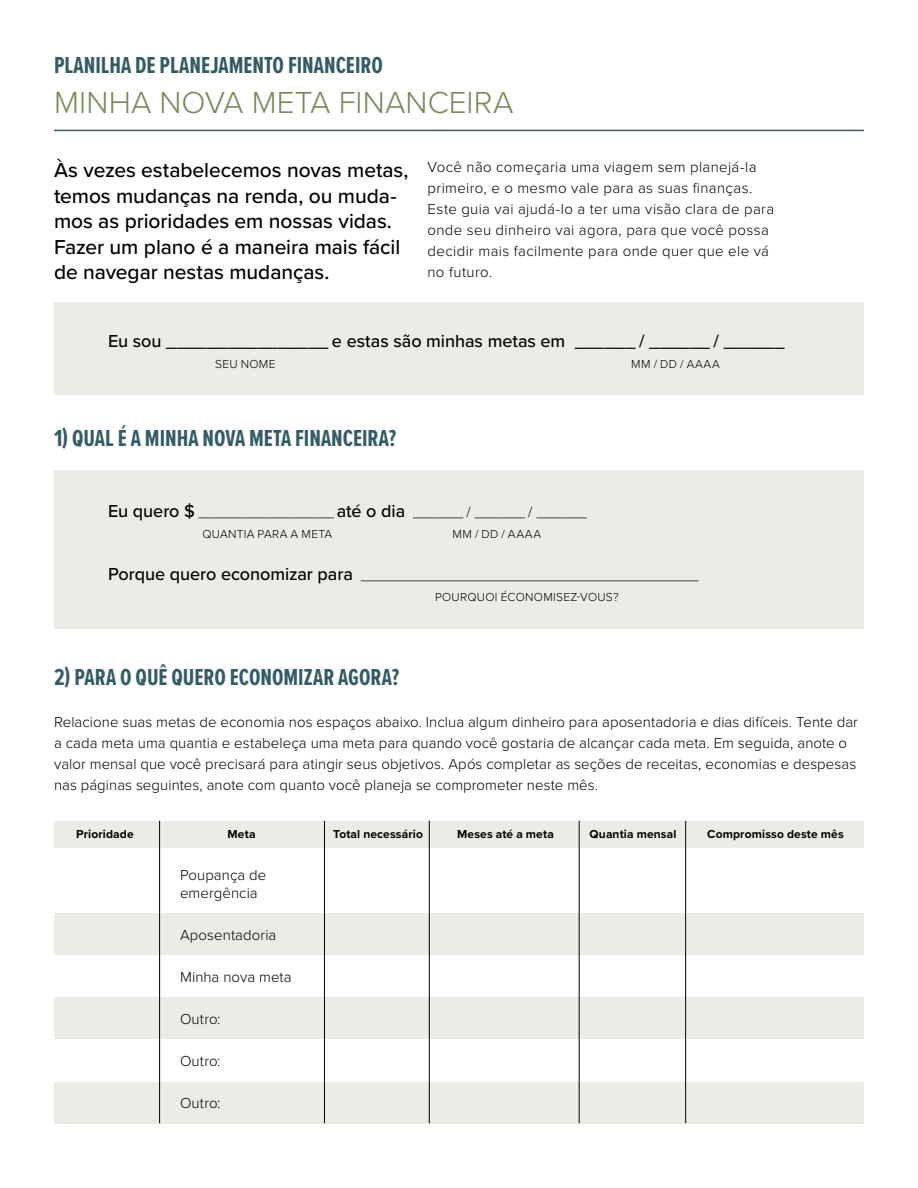
<style>
.page{position:relative;width:918px;height:1188px;background:#fff}
.page>*{position:absolute;margin:0;border:0;box-sizing:border-box;transform-origin:0 0}
.t1{font:300 31.5px "Proxima Nova";letter-spacing:.005em;color:#768a57}
.t2{font:700 24px "Proxima Nova Ex Cn";color:#335c67}
.t3{font:500 21px/25.5px "Proxima Nova";letter-spacing:-.005em;color:#000}
.t4{font:500 18px "Proxima Nova";letter-spacing:-.005em;color:#000}
.t5{font:300 15px/21px "Proxima Nova";letter-spacing:.005em;color:#000}
.t6{font:300 15px/21px "Proxima Nova";letter-spacing:.025em;color:#000}
.t7{font:700 12px "Proxima Nova";letter-spacing:.015em;color:#000}
.t8{font:300 12px "Proxima Nova";letter-spacing:.025em;color:#000}
.s1{font-weight:500;font-size:18px}
</style>
<div class="page">
<div style="left:54px;top:302px;width:810px;height:92px;background:#eaede5"></div>
<div style="left:54px;top:470px;width:810px;height:159px;background:#eaede5"></div>
<div style="left:54px;top:821px;width:810px;height:27px;background:#eaede5"></div>
<div style="left:54px;top:914px;width:810px;height:41px;background:#eaede5"></div>
<div style="left:54px;top:998px;width:810px;height:41px;background:#eaede5"></div>
<div style="left:54px;top:1082px;width:810px;height:41px;background:#eaede5"></div>
<hr style="left:54px;top:130px;width:810px;height:1px;background:#335c67">
<hr style="left:159px;top:821px;width:1px;height:302px;background:#000">
<hr style="left:324px;top:821px;width:1px;height:302px;background:#000">
<hr style="left:429px;top:821px;width:1px;height:302px;background:#000">
<hr style="left:579px;top:821px;width:1px;height:302px;background:#000">
<hr style="left:685px;top:821px;width:1px;height:302px;background:#000">
<h2 class="t2" style="left:54px;top:48px;width:330px">PLANILHA DE PLANEJAMENTO FINANCEIRO</h2>
<h1 class="t1" style="left:54px;top:79px;width:461px">MINHA NOVA META FINANCEIRA</h1>
<h3 class="t3" style="left:54px;top:157px;width:356px">Às vezes estabelecemos novas metas, temos mudanças na renda, ou muda&shy;mos as prioridades em nossas vidas.<br>Fazer um plano é a maneira mais fácil de navegar nestas mudanças.</h3>
<p class="t6" style="left:428px;top:156px;width:348px">Você não começaria uma viagem sem planejá-la primeiro, e o mesmo vale para as suas finanças.<br>Este guia vai ajudá-lo a ter uma visão clara de para onde seu dinheiro vai agora, para que você possa decidir mais facilmente para onde quer que ele vá no futuro.</p>
<p class="t4" style="left:108px;top:328px;width:678px">Eu sou ________________ e estas são minhas metas em ______ / ______ / ______</p>
<p class="t8" style="left:215px;top:355px;width:62px">SEU NOME</p>
<p class="t8" style="left:631px;top:355px;width:90px">MM / DD / AAAA</p>
<h2 class="t2" style="left:54px;top:421px;width:344px">1) QUAL É A MINHA NOVA META FINANCEIRA?</h2>
<p class="t5" style="left:108px;top:500px;width:481px"><span class="s1">Eu quero $</span> ________________ <span class="s1">até o dia</span> ______ / ______ / ______</p>
<p class="t8" style="left:202px;top:525px;width:131px">QUANTIA PARA A META</p>
<p class="t8" style="left:453px;top:525px;width:90px">MM / DD / AAAA</p>
<p class="t5" style="left:108px;top:563px;width:592px"><span class="s1">Porque quero economizar para</span> ________________________________________</p>
<p class="t8" style="left:435px;top:588px;width:185px">POURQUOI ÉCONOMISEZ-VOUS?</p>
<h2 class="t2" style="left:54px;top:659px;width:347px">2) PARA O QUÊ QUERO ECONOMIZAR AGORA?</h2>
<p class="t5" style="left:54px;top:710px;width:805px">Relacione suas metas de economia nos espaços abaixo. Inclua algum dinheiro para aposentadoria e dias difíceis. Tente dar a cada meta uma quantia e estabeleça uma meta para quando você gostaria de alcançar cada meta. Em seguida, anote o valor mensal que você precisará para atingir seus objetivos. Após completar as seções de receitas, economias e despesas nas páginas seguintes, anote com quanto você planeja se comprometer neste mês.</p>
<p class="t7" style="left:76px;top:825px;width:59px">Prioridade</p>
<p class="t7" style="left:227px;top:825px;width:30px">Meta</p>
<p class="t7" style="left:333px;top:825px;width:91px">Total necessário</p>
<p class="t7" style="left:457px;top:825px;width:98px">Meses até a meta</p>
<p class="t7" style="left:589px;top:825px;width:89px">Quantia mensal</p>
<p class="t7" style="left:707px;top:825px;width:138px">Compromisso deste mês</p>
<p class="t5" style="left:180px;top:865px;width:88px;line-height:18px">Poupança de emergência</p>
<p class="t5" style="left:180px;top:923px;width:98px">Aposentadoria</p>
<p class="t5" style="left:180px;top:965px;width:113px">Minha nova meta</p>
<p class="t5" style="left:180px;top:1007px;width:42px">Outro:</p>
<p class="t5" style="left:180px;top:1049px;width:42px">Outro:</p>
<p class="t5" style="left:180px;top:1091px;width:42px">Outro:</p>
</div>
